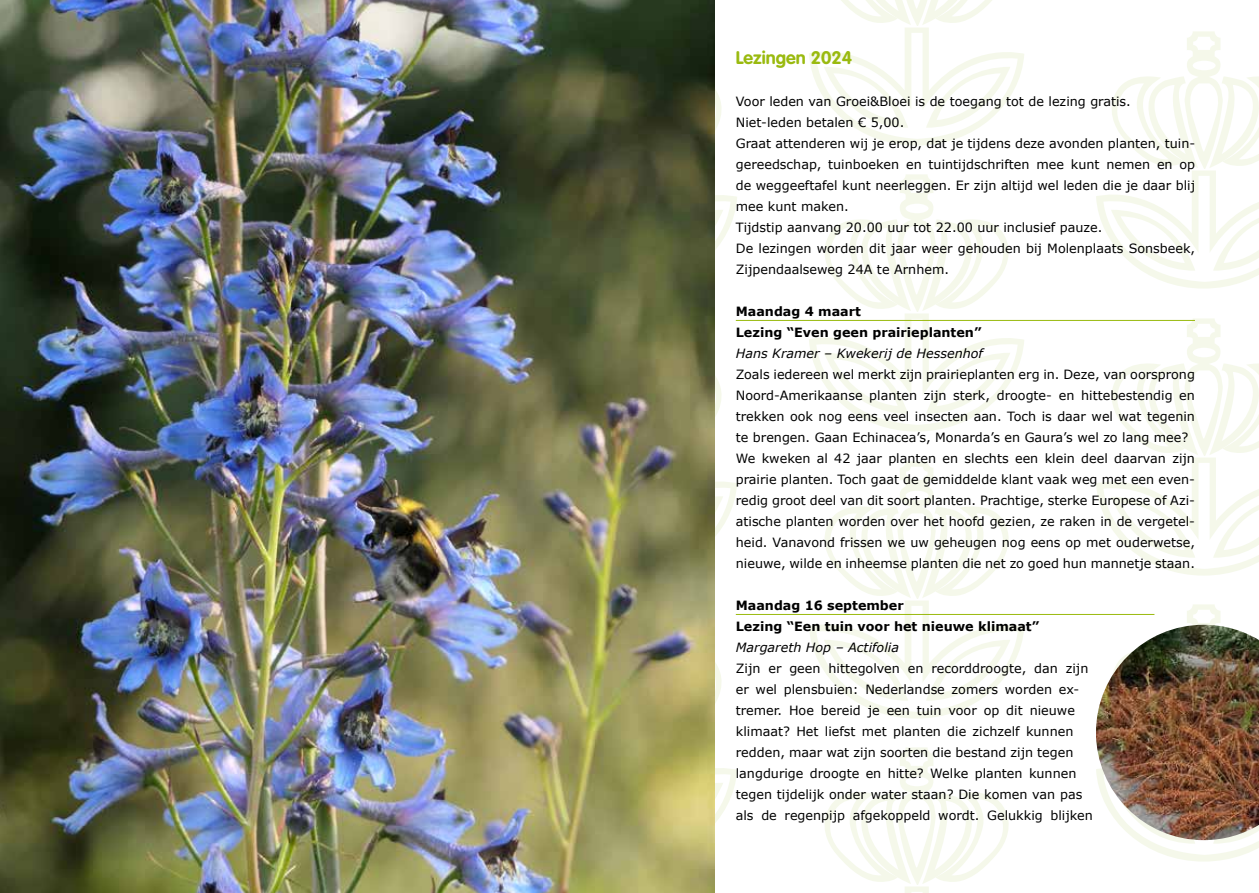
<style>
.page{position:relative;width:1259px;height:893px;background:#fff}
.page>*{position:absolute;margin:0;border:0;box-sizing:border-box;transform-origin:0 0}
.t1{font:700 18px "VAG Rounded LTCYR";color:#9aba0f}
.t2{font:12.75px/21px "Verdana";color:#000}
.t3{font:700 12.75px/21px "Verdana";color:#000}
.t4{font:italic 12.75px "Verdana";color:#000}
</style>
<div class="page">
<svg style="left:714px;top:318px;width:23px;height:257px"></svg>
<svg style="left:809px;top:174px;width:215px;height:258px"></svg>
<svg style="left:1096px;top:31px;width:163px;height:258px"></svg>
<svg style="left:714px;top:31px;width:23px;height:258px"></svg>
<svg style="left:809px;top:0;width:215px;height:146px"></svg>
<svg style="left:809px;top:461px;width:215px;height:258px"></svg>
<svg style="left:1137px;top:604px;width:122px;height:258px"></svg>
<svg style="left:714px;top:604px;width:23px;height:258px"></svg>
<svg style="left:825px;top:747px;width:184px;height:146px"></svg>
<svg style="left:1096px;top:318px;width:163px;height:258px"></svg>
<img style="left:0;top:0;width:714px;height:893px">
<hr style="left:736px;top:320px;width:459px;height:1px;background:#9aba0f">
<hr style="left:736px;top:614px;width:418px;height:1px;background:#9aba0f">
<img style="left:1096px;top:625px;width:163px;height:215px">
<h1 class="t1" style="left:736px;top:46px;width:118px">Lezingen 2024</h1>
<p class="t2" style="left:736px;top:91px;width:461px">Voor leden van Groei&amp;Bloei is de toegang tot de lezing gratis.<br>Niet-leden betalen € 5,00.<br>Graat attenderen wij je erop, dat je tijdens deze avonden planten, tuin&shy;gereedschap, tuinboeken en tuintijdschriften mee kunt nemen en op de weggeeftafel kunt neerleggen. Er zijn altijd wel leden die je daar blij mee kunt maken.<br>Tijdstip aanvang 20.00 uur tot 22.00 uur inclusief pauze.<br>De lezingen worden dit jaar weer gehouden bij Molenplaats Sonsbeek, Zijpendaalseweg 24A te Arnhem.</p>
<p class="t3" style="left:736px;top:301px;width:247px">Maandag 4 maart<br>Lezing “Even geen prairieplanten”</p>
<p class="t4" style="left:736px;top:345px;width:249px">Hans Kramer – Kwekerij de Hessenhof</p>
<p class="t2" style="left:736px;top:364px;width:461px">Zoals iedereen wel merkt zijn prairieplanten erg in. Deze, van oorsprong Noord-Amerikaanse planten zijn sterk, droogte- en hittebestendig en trekken ook nog eens veel insecten aan. Toch is daar wel wat tegenin te brengen. Gaan Echinacea’s, Monarda’s en Gaura’s wel zo lang mee?<br>We kweken al 42 jaar planten en slechts een klein deel daarvan zijn prairie planten. Toch gaat de gemiddelde klant vaak weg met een even&shy;redig groot deel van dit soort planten. Prachtige, sterke Europese of Azi&shy;atische planten worden over het hoofd gezien, ze raken in de vergetel&shy;heid. Vanavond frissen we uw geheugen nog eens op met ouderwetse, nieuwe, wilde en inheemse planten die net zo goed hun mannetje staan.</p>
<p class="t3" style="left:736px;top:595px;width:305px">Maandag 16 september<br>Lezing “Een tuin voor het nieuwe klimaat”</p>
<p class="t4" style="left:736px;top:639px;width:165px">Margareth Hop – Actifolia</p>
<p class="t2" style="left:736px;top:658px;width:359px">Zijn er geen hittegolven en recorddroogte, dan zijn er wel plensbuien: Nederlandse zomers worden ex&shy;tremer. Hoe bereid je een tuin voor op dit nieuwe klimaat? Het liefst met planten die zichzelf kunnen redden, maar wat zijn soorten die bestand zijn tegen langdurige droogte en hitte? Welke planten kunnen tegen tijdelijk onder water staan? Die komen van pas als de regenpijp afgekoppeld wordt. Gelukkig blijken</p>
</div>
